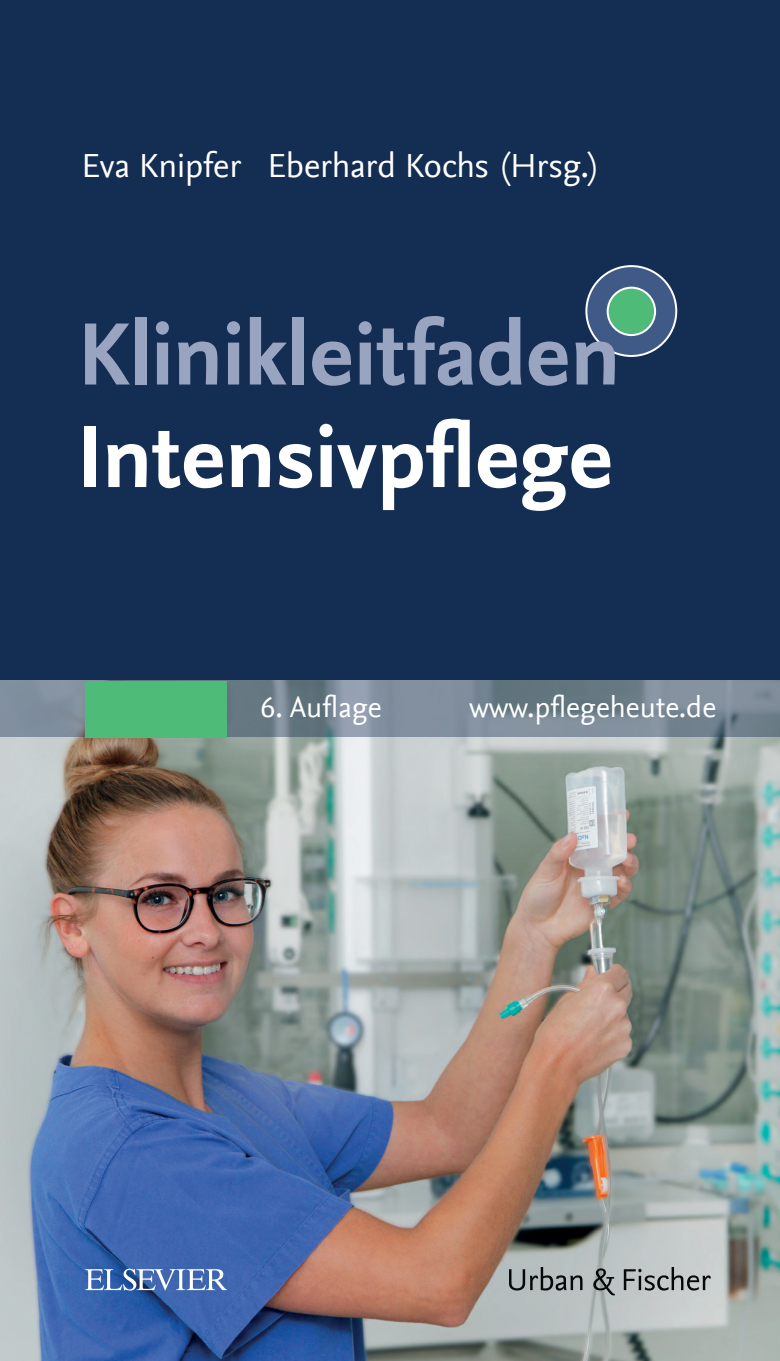
<style>
.page{position:relative;width:780px;height:1361px;background:#132d53}
.page>*{position:absolute;margin:0;border:0;box-sizing:border-box;transform-origin:0 0}
.t1{font:700 92.5px "Nexus Sans Offc";letter-spacing:-.01em;color:#99a4c1}
.t2{font:700 92.5px "Nexus Sans Offc";letter-spacing:-.005em;color:#fff}
.t3{font:35px "Nexus Sans Offc";letter-spacing:-.01em;color:#fff}
.t4{font:30px "Nexus Sans Offc";color:#fff}
</style>
<div class="page">
<img style="left:0;top:737px;width:780px;height:624px">
<svg style="left:85px;top:1268px;width:142px;height:22px;background:#718ec2"></svg>
<svg style="left:509px;top:1267px;width:201px;height:28px;background:#979d9d"></svg>
<svg style="left:0;top:680px;width:780px;height:57px;background:#788794"></svg>
<div style="left:85px;top:681px;width:142px;height:56px;background:#4fbb79"></div>
<div style="left:586px;top:266px;width:90px;height:90px;background:#3f5a87;border-radius:50%"></div>
<div style="left:585px;top:265px;width:92px;height:92px;border:2px solid #fff;border-radius:50%"></div>
<div style="left:607px;top:288px;width:48px;height:47px;background:#4fbb79;border-radius:50%"></div>
<div style="left:606px;top:287px;width:50px;height:49px;border:2px solid #fff;border-radius:50%"></div>
<p class="t3" style="left:81px;top:146px;width:516px">Eva Knipfer Eberhard Kochs (Hrsg.)</p>
<h1 class="t1" style="left:77px;top:302px;width:545px">Klinikleitfaden</h1>
<h1 class="t2" style="left:77px;top:404px;width:537px">Intensivpflege</h1>
<p class="t4" style="left:260px;top:690px;width:123px">6. Auflage</p>
<p class="t4" style="left:469px;top:690px;width:248px">www.pflegeheute.de</p>
</div>
